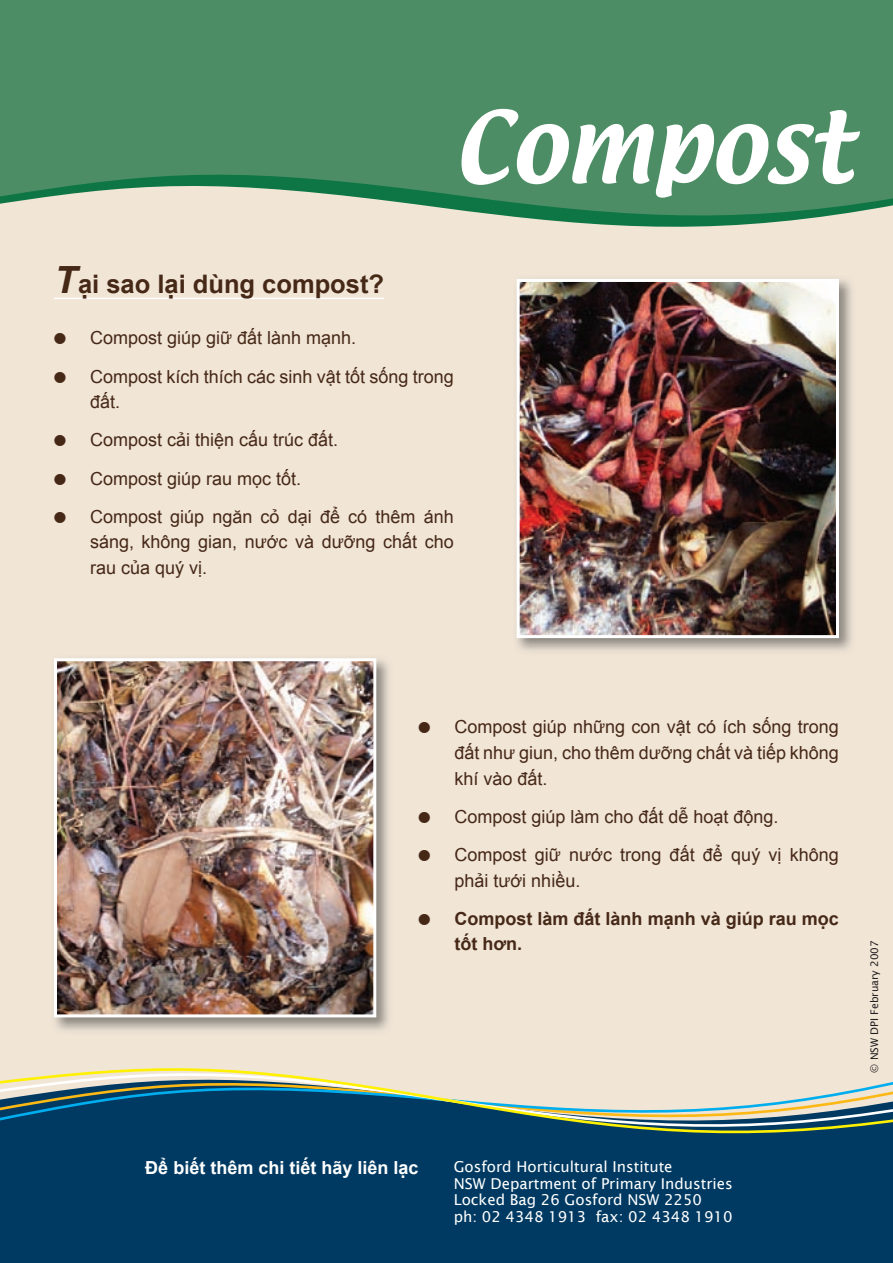
<style>
.page{position:relative;width:893px;height:1263px;background:#fff}
.page>*{position:absolute;margin:0;border:0;box-sizing:border-box;transform-origin:0 0}
.t1{font:87px "Textile";color:#fff}
.t2{font:700 25.5px "Arial";color:#462817}
.t3{font:18px/25.5px "Arial";color:#462817}
.t4{font:700 18px/25.5px "Arial";color:#462817}
.t5{font:700 18px "Arial";color:#fff}
.t6{font:15px/16.5px "Lucida Sans";color:#fff}
.t7{font:15px "Monotype Sorts";color:#462817}
.t8{font:10.5px "Lucida Sans";color:#231f20}
.s1{font-style:italic;font-size:37.5px}
</style>
<div class="page">
<div style="left:0;top:43px;width:893px;height:1179px;background:#f1e5d6"></div>
<div style="left:0;top:1143px;width:893px;height:120px;background:#003a62"></div>
<svg style="left:0;top:1068px;width:893px;height:75px"></svg>
<svg style="left:0;top:0;width:893px;height:225px;background:#57936c"></svg>
<hr style="left:54px;top:298px;width:330px;height:1px;background:#fff">
<img style="left:54px;top:659px;width:335px;height:372px">
<img style="left:58px;top:662px;width:314px;height:351px">
<div style="left:54px;top:658px;width:322px;height:359px;border:3px solid #fff"></div>
<img style="left:516px;top:279px;width:336px;height:372px">
<img style="left:521px;top:283px;width:314px;height:351px">
<div style="left:517px;top:279px;width:322px;height:359px;border:3px solid #fff"></div>
<h1 class="t1" style="left:454px;top:86px;width:401px">COMPOST</h1>
<h2 class="t2" style="left:54px;top:268px;width:332px"><span class="s1">T</span>ại sao lại dùng compost?</h2>
<p class="t7" style="left:54px;top:332px;width:13px">l</p>
<p class="t3" style="left:90px;top:325px;width:268px">Compost giúp giữ đất lành mạnh.</p>
<p class="t7" style="left:54px;top:371px;width:13px">l</p>
<p class="t3" style="left:90px;top:364px;width:365px">Compost kích thích các sinh vật tốt sống trong đất.</p>
<p class="t7" style="left:54px;top:434px;width:13px">l</p>
<p class="t3" style="left:90px;top:427px;width:250px">Compost cải thiện cấu trúc đất.</p>
<p class="t7" style="left:54px;top:473px;width:13px">l</p>
<p class="t3" style="left:90px;top:466px;width:213px">Compost giúp rau mọc tốt.</p>
<p class="t7" style="left:54px;top:511px;width:13px">l</p>
<p class="t3" style="left:90px;top:504px;width:365px;text-align:justify">Compost giúp ngăn cỏ dại để có thêm ánh sáng, không gian, nước và dưỡng chất cho rau của quý vị.</p>
<p class="t7" style="left:418px;top:721px;width:13px">l</p>
<p class="t3" style="left:454px;top:715px;width:386px;text-align:justify">Compost giúp những con vật có ích sống trong đất như giun, cho thêm dưỡng chất và tiếp không khí vào đất.</p>
<p class="t7" style="left:418px;top:811px;width:13px">l</p>
<p class="t3" style="left:454px;top:804px;width:326px">Compost giúp làm cho đất dễ hoạt động.</p>
<p class="t7" style="left:418px;top:849px;width:13px">l</p>
<p class="t3" style="left:454px;top:842px;width:386px">Compost giữ nước trong đất để quý vị không phải tưới nhiều.</p>
<p class="t7" style="left:418px;top:913px;width:13px">l</p>
<p class="t4" style="left:454px;top:906px;width:386px">Compost làm đất lành mạnh và giúp rau mọc tốt hơn.</p>
<p class="t8" style="left:868px;top:1073px;width:134px;rotate:-90deg">© NSW DPI February 2007</p>
<p class="t5" style="left:145px;top:1156px;width:275px">Để biết thêm chi tiết hãy liên lạc</p>
<p class="t6" style="left:454px;top:1158px;width:281px">Gosford Horticultural Institute<br>NSW Department of Primary Industries Locked Bag 26 Gosford NSW 2250<br>ph: 02 4348 1913 fax: 02 4348 1910</p>
</div>
